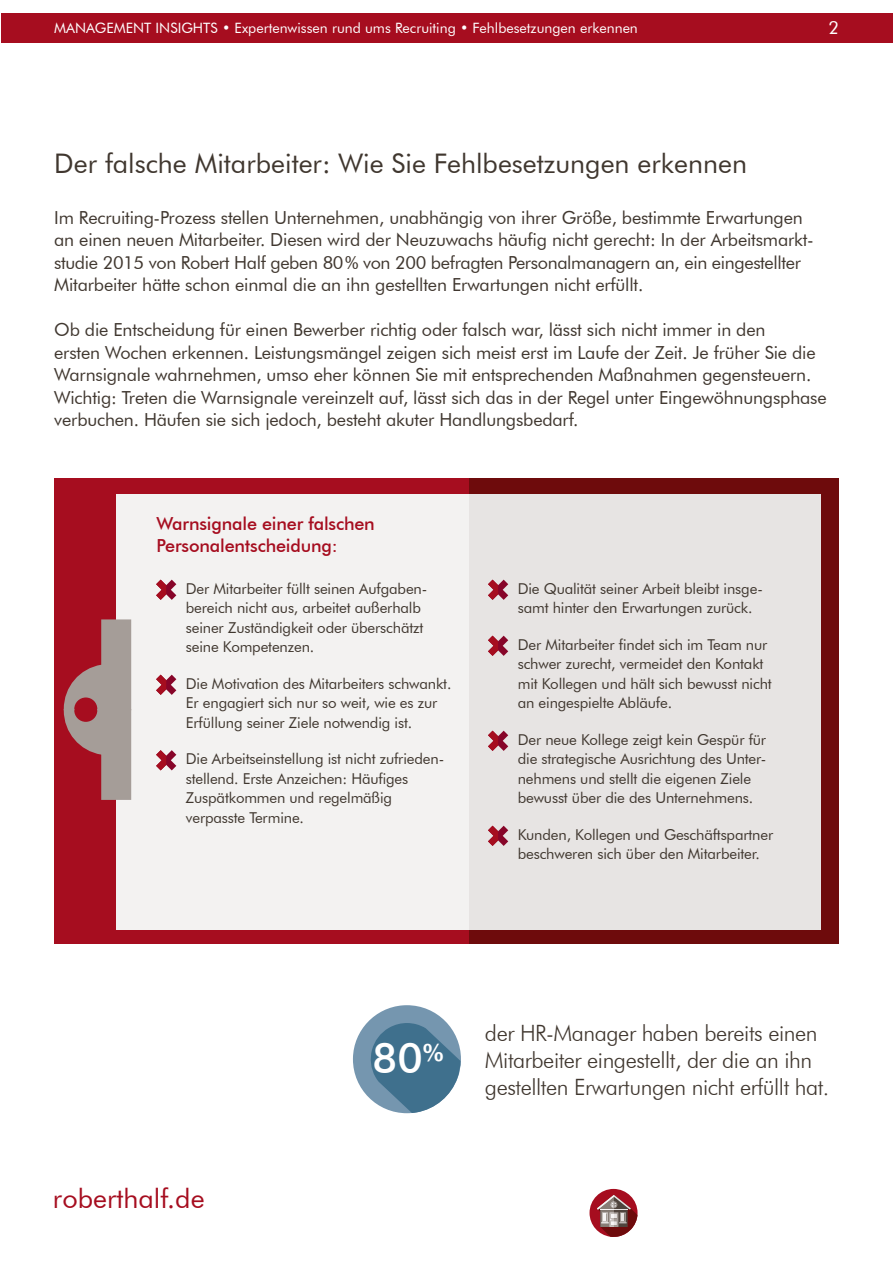
<style>
.page{position:relative;width:893px;height:1263px;background:#fff}
.page>*{position:absolute;margin:0;border:0;box-sizing:border-box;transform-origin:0 0}
.t1{font:500 42px "Futura BT";color:#fff}
.t2{font:27px "Futura BT";color:#40372f}
.t3{font:27px "Futura BT";color:#a60d1f}
.t4{font:300 22.5px/27px "Futura BT";letter-spacing:-.02em;color:#40372f}
.t5{font:18px/22.5px "Futura BT";letter-spacing:-.01em;color:#40372f}
.t6{font:500 18px/21.6px "Futura BT";letter-spacing:-.01em;color:#a60d1f}
.t7{font:18px "Futura BT";color:#fff}
.t8{font:15px/19.5px "Futura BT";letter-spacing:-.01em;color:#40372f}
.t9{font:14.25px "Futura BT";color:#fff}
</style>
<div class="page">
<div style="left:1px;top:13px;width:892px;height:30px;background:#a60d1f"></div>
<svg style="left:589px;top:1189px;width:48px;height:48px"></svg>
<svg style="left:353px;top:1005px;width:108px;height:108px"></svg>
<div style="left:468px;top:478px;width:371px;height:466px;background:#6e0b0c"></div>
<div style="left:54px;top:478px;width:414px;height:466px;background:#a60d1f"></div>
<div style="left:468px;top:494px;width:353px;height:435px;background:#e7e4e3"></div>
<div style="left:116px;top:494px;width:352px;height:435px;background:#f3f2f1"></div>
<svg style="left:156px;top:580px;width:20px;height:20px"></svg>
<svg style="left:156px;top:675px;width:20px;height:20px"></svg>
<svg style="left:156px;top:750px;width:20px;height:20px"></svg>
<svg style="left:488px;top:580px;width:20px;height:20px"></svg>
<svg style="left:488px;top:636px;width:20px;height:20px"></svg>
<svg style="left:488px;top:731px;width:20px;height:20px"></svg>
<svg style="left:488px;top:826px;width:20px;height:20px"></svg>
<svg style="left:64px;top:619px;width:67px;height:181px"></svg>
<p class="t9" style="left:54px;top:19px;width:585px">MANAGEMENT INSIGHTS • Expertenwissen rund ums Recruiting • Fehlbesetzungen erkennen</p>
<p class="t7" style="left:829px;top:17px;width:12px">2</p>
<h2 class="t2" style="left:54px;top:147px;width:694px">Der falsche Mitarbeiter: Wie Sie Fehlbesetzungen erkennen</h2>
<p class="t5" style="left:54px;top:206px;width:761px">Im Recruiting-Prozess stellen Unternehmen, unabhängig von ihrer Größe, bestimmte Erwartungen an einen neuen Mitarbeiter. Diesen wird der Neuzuwachs häufig nicht gerecht: In der Arbeitsmarkt&shy;studie 2015 von Robert Half geben 80% von 200 befragten Personalmanagern an, ein eingestellter Mitarbeiter hätte schon einmal die an ihn gestellten Erwartungen nicht erfüllt.</p>
<p class="t5" style="left:54px;top:318px;width:774px">Ob die Entscheidung für einen Bewerber richtig oder falsch war, lässt sich nicht immer in den<br>ersten Wochen erkennen. Leistungsmängel zeigen sich meist erst im Laufe der Zeit. Je früher Sie die Warnsignale wahrnehmen, umso eher können Sie mit entsprechenden Maßnahmen gegensteuern.<br>Wichtig: Treten die Warnsignale vereinzelt auf, lässt sich das in der Regel unter Eingewöhnungsphase verbuchen. Häufen sie sich jedoch, besteht akuter Handlungsbedarf.</p>
<p class="t6" style="left:157px;top:513px;width:220px">Warnsignale einer falschen<br>Personalentscheidung:</p>
<p class="t8" style="left:186px;top:579px;width:243px">Der Mitarbeiter füllt seinen Aufgaben&shy;bereich nicht aus, arbeitet außerhalb seiner Zuständigkeit oder überschätzt seine Kompetenzen.</p>
<p class="t8" style="left:186px;top:674px;width:267px">Die Motivation des Mitarbeiters schwankt.<br>Er engagiert sich nur so weit, wie es zur<br>Erfüllung seiner Ziele notwendig ist.</p>
<p class="t8" style="left:186px;top:749px;width:260px">Die Arbeitseinstellung ist nicht zufrieden&shy;stellend. Erste Anzeichen: Häufiges Zuspätkommen und regelmäßig verpasste Termine.</p>
<p class="t8" style="left:518px;top:579px;width:247px">Die Qualität seiner Arbeit bleibt insge&shy;samt hinter den Erwartungen zurück.</p>
<p class="t8" style="left:518px;top:635px;width:255px">Der Mitarbeiter findet sich im Team nur schwer zurecht, vermeidet den Kontakt mit Kollegen und hält sich bewusst nicht an eingespielte Abläufe.</p>
<p class="t8" style="left:518px;top:730px;width:250px">Der neue Kollege zeigt kein Gespür für die strategische Ausrichtung des Unter&shy;nehmens und stellt die eigenen Ziele bewusst über die des Unternehmens.</p>
<p class="t8" style="left:518px;top:825px;width:257px">Kunden, Kollegen und Geschäftspartner beschweren sich über den Mitarbeiter.</p>
<h2 class="t3" style="left:53px;top:1182px;width:153px">roberthalf.de</h2>
<h1 class="t1" style="left:372px;top:1032px;width:73px">80<sup>%</sup></h1>
<h3 class="t4" style="left:485px;top:1019px;width:346px">der HR-Manager haben bereits einen<br>Mitarbeiter eingestellt, der die an ihn gestellten Erwartungen nicht erfüllt hat.</h3>
</div>
